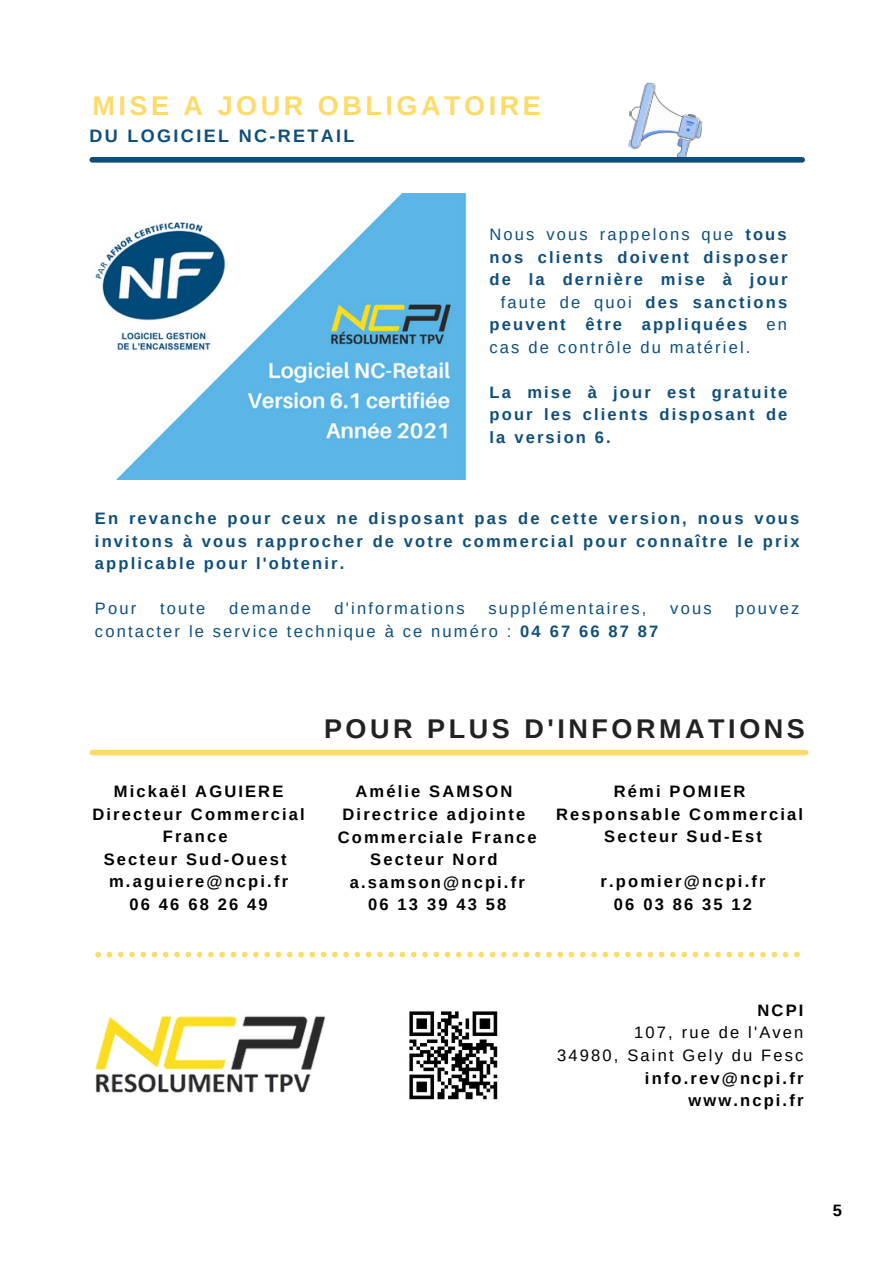
<style>
.page{position:relative;width:894px;height:1264px;background:#fff}
.page>*{position:absolute;margin:0;border:0;box-sizing:border-box;transform-origin:0 0}
.t1{font:700 27px "Arimo";letter-spacing:.13em;color:#222}
.t2{font:700 27px "Arimo";letter-spacing:.13em;color:#fddb6a}
.t3{font:700 18px "Arimo";letter-spacing:.13em;color:#0f4e7b}
.t4{font:700 16.5px/22.5px "Arimo";letter-spacing:.13em;color:#0f4e7b;text-align:justify}
.t5{font:700 16.5px "Arimo";letter-spacing:.13em;color:#000}
.t6{font:16.5px "Arimo";letter-spacing:.13em;color:#0f4e7b}
.t7{font:16.5px "Arimo";letter-spacing:.13em;color:#000}
.s1{font-weight:700}
.s2{font-weight:400}
</style>
<div class="page">
<img style="left:94px;top:1016px;width:232px;height:77px">
<svg style="left:95px;top:951px;width:704px;height:6px"></svg>
<img style="left:409px;top:1011px;width:89px;height:89px">
<img style="left:628px;top:82px;width:75px;height:75px">
<div style="left:92px;top:157px;width:710px;height:6px;background:#0f4e7b"></div>
<img style="left:95px;top:193px;width:371px;height:286px">
<div style="left:92px;top:749px;width:713px;height:6px;background:#fddb6a"></div>
<p class="t2" style="left:92px;top:90px;width:450px">MISE A JOUR OBLIGATOIRE</p>
<p class="t3" style="left:89px;top:125px;width:266px">DU LOGICIEL NC-RETAIL</p>
<p class="t6" style="left:489px;top:225px;width:298px">Nous vous rappelons que <span class="s1">tous</span></p>
<p class="t4" style="left:489px;top:246px;width:299px">nos clients doivent disposer</p>
<p class="t4" style="left:489px;top:268px;width:299px">de la dernière mise à jour</p>
<p class="t4" style="left:500px;top:291px;width:288px"><span class="s2">faute de quoi</span> des sanctions</p>
<p class="t4" style="left:489px;top:313px;width:299px">peuvent être appliquées <span class="s2">en</span></p>
<p class="t6" style="left:489px;top:338px;width:262px">cas de contrôle du matériel.</p>
<p class="t4" style="left:489px;top:381px;width:299px">La mise à jour est gratuite pour les clients disposant de la version 6.</p>
<p class="t4" style="left:95px;top:507px;width:706px">En revanche pour ceux ne disposant pas de cette version, nous vous invitons à vous rapprocher de votre commercial pour connaître le prix applicable pour l'obtenir.</p>
<p class="t6" style="left:95px;top:599px;width:43px">Pour</p>
<p class="t6" style="left:160px;top:599px;width:47px">toute</p>
<p class="t6" style="left:229px;top:599px;width:83px">demande</p>
<p class="t6" style="left:334px;top:599px;width:132px">d'informations</p>
<p class="t6" style="left:488px;top:599px;width:159px">supplémentaires,</p>
<p class="t6" style="left:670px;top:599px;width:43px">vous</p>
<p class="t6" style="left:735px;top:599px;width:65px">pouvez</p>
<p class="t6" style="left:95px;top:622px;width:564px">contacter le service technique à ce numéro : <span class="s1">04 67 66 87 87</span></p>
<p class="t5" style="left:114px;top:782px;width:171px">Mickaël AGUIERE</p>
<p class="t5" style="left:92px;top:805px;width:214px">Directeur Commercial</p>
<p class="t5" style="left:163px;top:827px;width:66px">France</p>
<p class="t5" style="left:104px;top:850px;width:184px">Secteur Sud-Ouest</p>
<p class="t5" style="left:109px;top:872px;width:180px">m.aguiere@ncpi.fr</p>
<p class="t5" style="left:129px;top:895px;width:140px">06 46 68 26 49</p>
<p class="t1" style="left:324px;top:713px;width:482px">POUR PLUS D'INFORMATIONS</p>
<p class="t5" style="left:355px;top:782px;width:158px">Amélie SAMSON</p>
<p class="t5" style="left:342px;top:805px;width:184px">Directrice adjointe</p>
<p class="t5" style="left:338px;top:827px;width:200px">Commerciale France</p>
<p class="t5" style="left:370px;top:850px;width:129px">Secteur Nord</p>
<p class="t5" style="left:350px;top:872px;width:176px">a.samson@ncpi.fr</p>
<p class="t5" style="left:368px;top:895px;width:140px">06 13 39 43 58</p>
<p class="t5" style="left:613px;top:782px;width:133px">Rémi POMIER</p>
<p class="t5" style="left:556px;top:805px;width:248px">Responsable Commercial</p>
<p class="t5" style="left:604px;top:827px;width:159px">Secteur Sud-Est</p>
<p class="t5" style="left:600px;top:872px;width:166px">r.pomier@ncpi.fr</p>
<p class="t5" style="left:613px;top:895px;width:140px">06 03 86 35 12</p>
<p class="t5" style="left:757px;top:1001px;width:47px">NCPI</p>
<p class="t7" style="left:634px;top:1023px;width:171px">107, rue de l'Aven</p>
<p class="t7" style="left:557px;top:1046px;width:247px">34980, Saint Gely du Fesc</p>
<p class="t5" style="left:644px;top:1068px;width:160px">info.rev@ncpi.fr</p>
<p class="t5" style="left:688px;top:1091px;width:116px">www.ncpi.fr</p>
<p class="t5" style="left:832px;top:1200px;width:11px">5</p>
</div>
